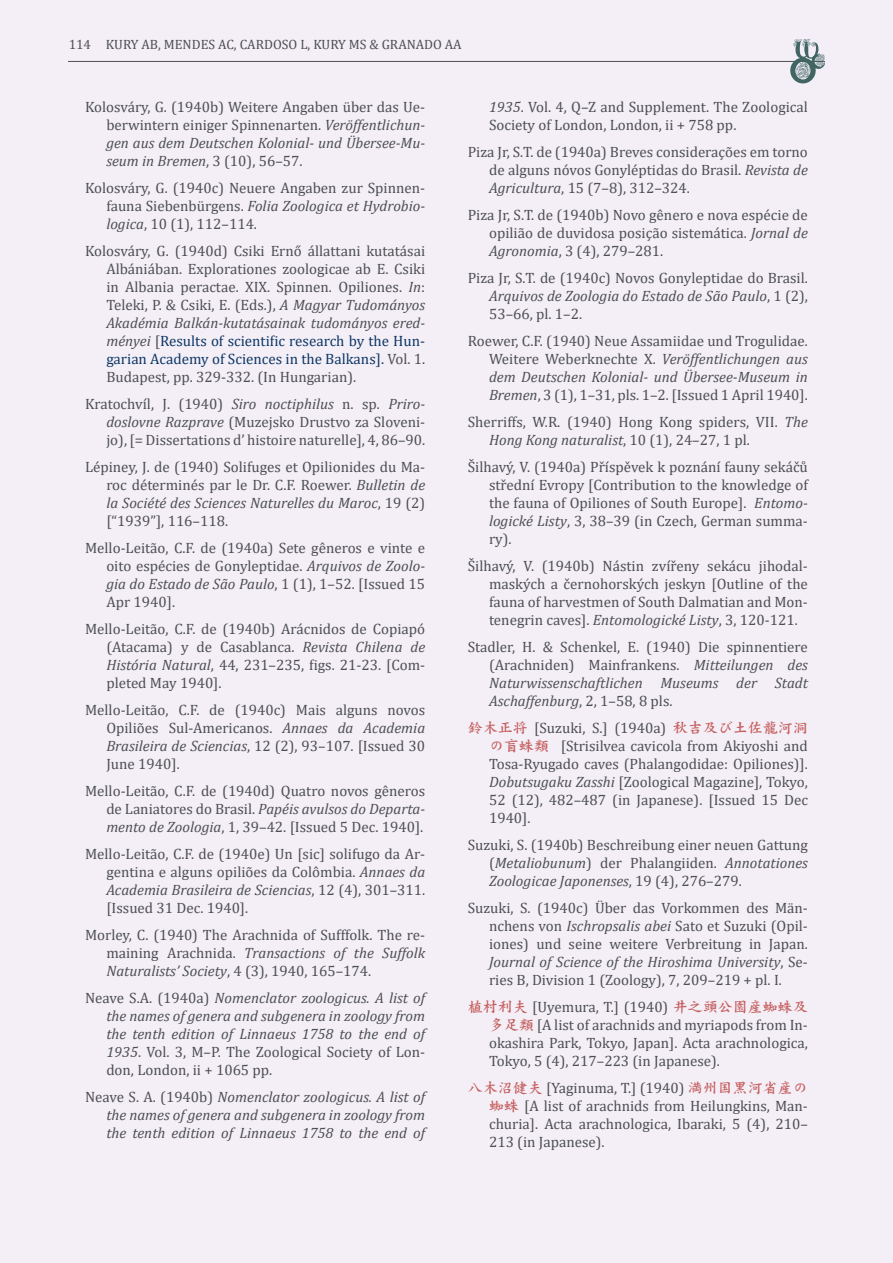
<style>
.page{position:relative;width:893px;height:1263px;background:#f4eff7}
.page>*{position:absolute;margin:0;border:0;box-sizing:border-box;transform-origin:0 0}
.t1{font:15px/18px "Cambria";color:#4d5051;text-align:justify}
.t2{font:italic 15px/18px "Cambria";color:#4d5051;text-align:justify}
.t3{font:13.5px "Cambria";color:#4d5051}
.s1{font-style:italic}
.s2{color:#0e3765}
.s3{font-style:normal}
.s4{font-family:"DF Kai Sho SB WIN RKSJ H";color:#c55f5f}
</style>
<div class="page">
<hr style="left:68px;top:61px;width:757px;height:1px;background:#4d5051">
<svg style="left:790px;top:39px;width:35px;height:45px"></svg>
<p class="t3" style="left:69px;top:36px;width:394px">114 KURY AB, MENDES AC, CARDOSO L, KURY MS &amp; GRANADO AA</p>
<p class="t1" style="left:106px;top:97px;width:320px;text-indent:-21px">Kolosváry, G. (1940b) Weitere Angaben über das Ue&shy;berwintern einiger Spinnenarten. <span class="s1">Veröffentlichun&shy;gen aus dem Deutschen Kolonial- und Übersee-Mu&shy;seum in Bremen</span>, 3 (10), 56–57.</p>
<p class="t1" style="left:106px;top:178px;width:320px;text-indent:-21px">Kolosváry, G. (1940c) Neuere Angaben zur Spinnen&shy;fauna Siebenbürgens. <span class="s1">Folia Zoologica et Hydrobio&shy;logica</span>, 10 (1), 112–114.</p>
<p class="t1" style="left:106px;top:241px;width:320px;text-indent:-21px">Kolosváry, G. (1940d) Csiki Ernő állattani kutatásai Albániában. Explorationes zoologicae ab E. Csiki in Albania peractae. XIX. Spinnen. Opiliones. <span class="s1">In</span>:<br>Teleki, P. &amp; Csiki, E. (Eds.), <span class="s1">A Magyar Tudományos Akadémia Balkán-kutatásainak tudományos ered&shy;ményei</span> [<span class="s2">Results of scientific research by the Hun&shy;garian Academy of Sciences in the Balkans].</span> Vol. 1.<br>Budapest, pp. 329-332. (In Hungarian).</p>
<p class="t1" style="left:106px;top:394px;width:320px;text-indent:-21px">Kratochvíl, J. (1940) <span class="s1">Siro noctiphilus</span> n. sp. <span class="s1">Priro&shy;doslovne Razprave</span> (Muzejsko Drustvo za Sloveni&shy;jo), [= Dissertations d’ histoire naturelle], 4, 86–90.</p>
<p class="t1" style="left:106px;top:457px;width:320px;text-indent:-21px">Lépiney, J. de (1940) Solifuges et Opilionides du Ma&shy;roc déterminés par le Dr. C.F. Roewer. <span class="s1">Bulletin de la Société des Sciences Naturelles du Maroc</span>, 19 (2) [“1939”], 116–118.</p>
<p class="t1" style="left:106px;top:538px;width:320px;text-indent:-21px">Mello-Leitão, C.F. de (1940a) Sete gêneros e vinte e oito espécies de Gonyleptidae. <span class="s1">Arquivos de Zoolo&shy;gia do Estado de São Paulo</span>, 1 (1), 1–52. [Issued 15<br>Apr 1940].</p>
<p class="t1" style="left:106px;top:619px;width:320px;text-indent:-21px">Mello-Leitão, C.F. de (1940b) Arácnidos de Copiapó (Atacama) y de Casablanca. <span class="s1">Revista Chilena de História Natural</span>, 44, 231–235, figs. 21-23. [Com&shy;pleted May 1940].</p>
<p class="t1" style="left:106px;top:700px;width:320px;text-indent:-21px">Mello-Leitão, C.F. de (1940c) Mais alguns novos Opiliões Sul-Americanos. <span class="s1">Annaes da Academia Brasileira de Sciencias</span>, 12 (2), 93–107. [Issued 30<br>June 1940].</p>
<p class="t1" style="left:106px;top:781px;width:320px;text-indent:-21px">Mello-Leitão, C.F. de (1940d) Quatro novos gêneros de Laniatores do Brasil. <span class="s1">Papéis avulsos do Departa&shy;mento de Zoologia</span>, 1, 39–42. [Issued 5 Dec. 1940].</p>
<p class="t1" style="left:106px;top:844px;width:320px;text-indent:-21px">Mello-Leitão, C.F. de (1940e) Un [sic] solifugo da Ar&shy;gentina e alguns opiliões da Colômbia. <span class="s1">Annaes da Academia Brasileira de Sciencias</span>, 12 (4), 301–311. [Issued 31 Dec. 1940].</p>
<p class="t1" style="left:106px;top:925px;width:320px;text-indent:-21px">Morley, C. (1940) The Arachnida of Sufffolk. The re&shy;maining Arachnida. <span class="s1">Transactions of the Suffolk Naturalists’ Society</span>, 4 (3), 1940, 165–174.</p>
<p class="t2" style="left:106px;top:988px;width:320px;text-indent:-21px"><span class="s3">Neave S.A. (1940a)</span> Nomenclator zoologicus. A list of the names of genera and subgenera in zoology from the tenth edition of Linnaeus 1758 to the end of 1935<span class="s3">. Vol. 3, M–P. The Zoological Society of Lon&shy;don, London, ii + 1065 pp.</span></p>
<p class="t2" style="left:106px;top:1087px;width:320px;text-indent:-21px"><span class="s3">Neave S. A. (1940b)</span> Nomenclator zoologicus. A list of the names of genera and subgenera in zoology from the tenth edition of Linnaeus 1758 to the end of</p>
<p class="t1" style="left:489px;top:97px;width:320px"><span class="s1">1935</span>. Vol. 4, Q–Z and Supplement. The Zoological<br>Society of London, London, ii + 758 pp.</p>
<p class="t1" style="left:489px;top:142px;width:320px;text-indent:-21px">Piza Jr, S.T. de (1940a) Breves considerações em torno de alguns nóvos Gonyléptidas do Brasil. <span class="s1">Revista de Agricultura</span>, 15 (7–8), 312–324.</p>
<p class="t1" style="left:489px;top:205px;width:320px;text-indent:-21px">Piza Jr, S.T. de (1940b) Novo gênero e nova espécie de opilião de duvidosa posição sistemática. <span class="s1">Jornal de Agronomia</span>, 3 (4), 279–281.</p>
<p class="t1" style="left:489px;top:268px;width:320px;text-indent:-21px">Piza Jr, S.T. de (1940c) Novos Gonyleptidae do Brasil.<br><span class="s1">Arquivos de Zoologia do Estado de São Paulo</span>, 1 (2), 53–66, pl. 1–2.</p>
<p class="t1" style="left:489px;top:331px;width:320px;text-indent:-21px">Roewer, C.F. (1940) Neue Assamiidae und Trogulidae.<br>Weitere Weberknechte X. <span class="s1">Veröffentlichungen aus dem Deutschen Kolonial- und Übersee-Museum in Bremen</span>, 3 (1), 1–31, pls. 1–2. [Issued 1 April 1940].</p>
<p class="t1" style="left:489px;top:412px;width:320px;text-indent:-21px">Sherriffs, W.R. (1940) Hong Kong spiders, VII. <span class="s1">The<br>Hong Kong naturalist</span>, 10 (1), 24–27, 1 pl.</p>
<p class="t1" style="left:489px;top:457px;width:320px;text-indent:-21px">Šilhavý, V. (1940a) Příspěvek k poznání fauny sekáčů střední Evropy [Contribution to the knowledge of the fauna of Opiliones of South Europe]. <span class="s1">Entomo&shy;logické Listy</span>, 3, 38–39 (in Czech, German summa&shy;ry).</p>
<p class="t1" style="left:489px;top:556px;width:320px;text-indent:-21px">Šilhavý, V. (1940b) Nástin zvířeny sekácu jihodal&shy;maských a černohorských jeskyn [Outline of the fauna of harvestmen of South Dalmatian and Mon&shy;tenegrin caves]. <span class="s1">Entomologické Listy</span>, 3, 120-121.</p>
<p class="t1" style="left:489px;top:637px;width:320px;text-indent:-21px">Stadler, H. &amp; Schenkel, E. (1940) Die spinnentiere (Arachniden) Mainfrankens. <span class="s1">Mitteilungen des Naturwissenschaftlichen Museums der Stadt Aschaffenburg</span>, 2, 1–58, 8 pls.</p>
<p class="t1" style="left:489px;top:718px;width:320px;text-indent:-21px"><span class="s4">鈴木正将</span> [Suzuki, S.] (1940a) <span class="s4">秋吉及び土佐龍河洞の盲蛛類</span> [Strisilvea cavicola from Akiyoshi and Tosa-Ryugado caves (Phalangodidae: Opiliones)].<br><span class="s1">Dobutsugaku Zasshi</span> [Zoological Magazine], Tokyo, 52 (12), 482–487 (in Japanese). [Issued 15 Dec 1940].</p>
<p class="t1" style="left:489px;top:835px;width:320px;text-indent:-21px">Suzuki, S. (1940b) Beschreibung einer neuen Gattung (<span class="s1">Metaliobunum</span>) der Phalangiiden. <span class="s1">Annotationes Zoologicae Japonenses</span>, 19 (4), 276–279.</p>
<p class="t1" style="left:489px;top:898px;width:320px;text-indent:-21px">Suzuki, S. (1940c) Über das Vorkommen des Män&shy;nchens von <span class="s1">Ischropsalis abei</span> Sato et Suzuki (Opil&shy;iones) und seine weitere Verbreitung in Japan.<br><span class="s1">Journal of Science of the Hiroshima University</span>, Se&shy;ries B, Division 1 (Zoology), 7, 209–219 + pl. I.</p>
<p class="t1" style="left:489px;top:997px;width:320px;text-indent:-21px"><span class="s4">植村利夫</span> [Uyemura, T.] (1940) <span class="s4">井之頭公園産蜘蛛及多足類</span> [A list of arachnids and myriapods from In&shy;okashira Park, Tokyo, Japan]. Acta arachnologica, Tokyo, 5 (4), 217–223 (in Japanese).</p>
<p class="t1" style="left:489px;top:1078px;width:320px;text-indent:-21px"><span class="s4">八木沼健夫</span> [Yaginuma, T.] (1940) <span class="s4">満州国黒河省産の蜘蛛</span> [A list of arachnids from Heilungkins, Man&shy;churia]. Acta arachnologica, Ibaraki, 5 (4), 210– 213 (in Japanese).</p>
</div>
